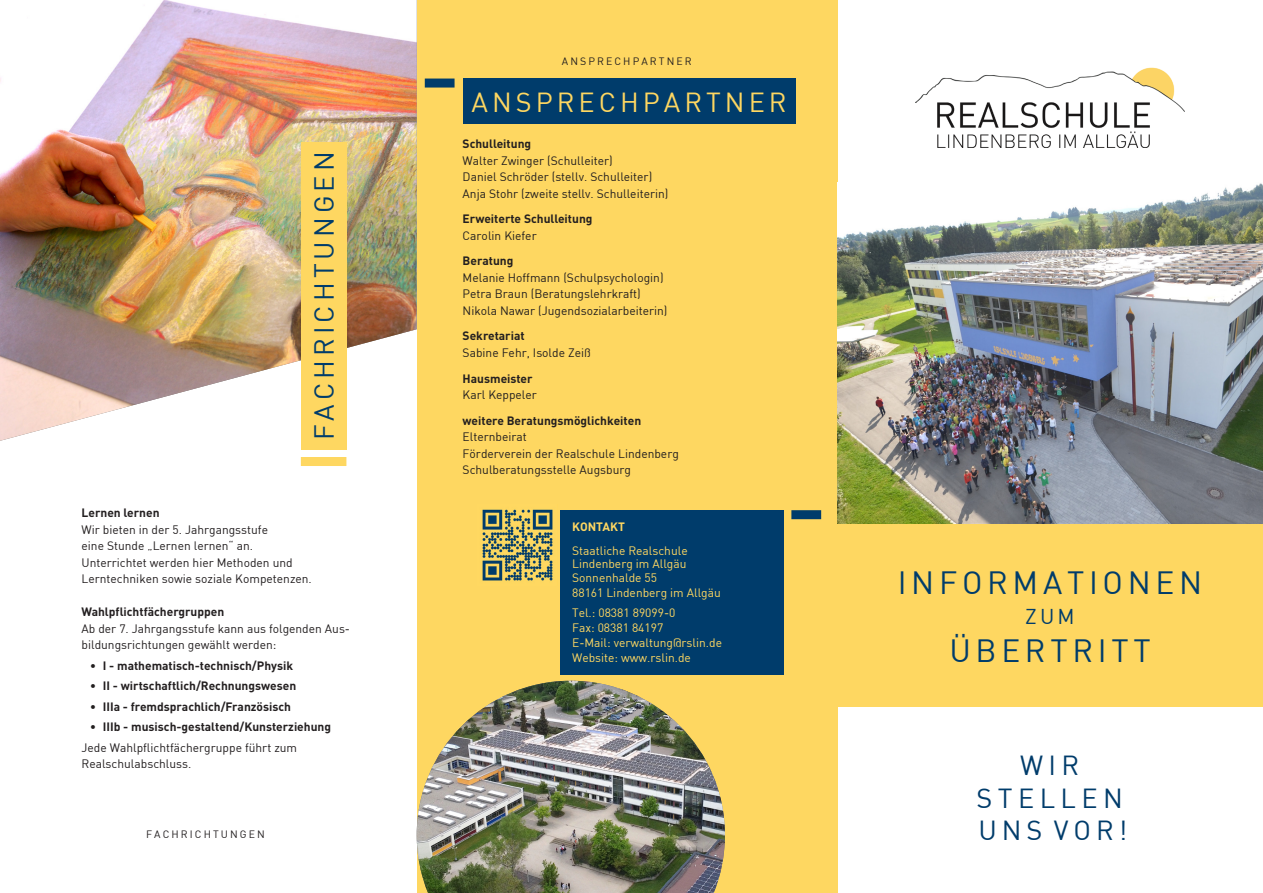
<style>
.page{position:relative;width:1263px;height:893px;background:#fff}
.page>*{position:absolute;margin:0;border:0;box-sizing:border-box;transform-origin:0 0}
.Titel_Überschrift{font:31.5px "DIN";letter-spacing:.15em;color:#003c6b}
.Unterüberschrift{font:27px "DIN";letter-spacing:.2em;color:#003c6b}
.Titel_Überschrift-2{font:27px "DIN";letter-spacing:.15em;color:#fed761}
.Titel_Überschrift-3{font:27px "DIN";letter-spacing:.15em;color:#003c6b}
.Titel_Überschrift-4{font:21px "DIN";color:#003c6b}
.Textkörper{font:12px/16.5px "DIN";color:#231f20}
.Textkörper-2{font:700 12px/16.5px "DIN";color:#231f20}
.Internetadresse{font:12px/13.5px "DIN";color:#fed761}
.Internetadresse-2{font:700 12px "DIN";color:#fed761}
.Titelkopfzeile_Seite{font:10.5px "DIN";letter-spacing:.2em;color:#231f20}
.s1{font-weight:400}
</style>
<div class="page">
<div style="left:417px;top:0;width:421px;height:892px;background:#fed761"></div>
<img style="left:482px;top:509px;width:71px;height:72px">
<div style="left:301px;top:457px;width:45px;height:9px;background:#fed761"></div>
<div style="left:791px;top:510px;width:30px;height:9px;background:#003c6b"></div>
<div style="left:425px;top:78px;width:30px;height:9px;background:#003c6b"></div>
<img style="left:417px;top:680px;width:308px;height:212px">
<img style="left:0;top:0;width:417px;height:441px">
<img style="left:837px;top:182px;width:426px;height:342px">
<div style="left:463px;top:78px;width:333px;height:46px;background:#003c6b"></div>
<div style="left:301px;top:142px;width:45px;height:307px;background:#fed761"></div>
<div style="left:560px;top:510px;width:224px;height:164px;background:#003c6b"></div>
<div style="left:837px;top:524px;width:426px;height:182px;background:#fed761"></div>
<img style="left:915px;top:68px;width:269px;height:80px">
<p class="Titel_Überschrift-3" style="left:307px;top:440px;width:290px;rotate:-90deg">FACHRICHTUNGEN</p>
<p class="Textkörper-2" style="left:82px;top:504px;width:80px">Lernen lernen</p>
<p class="Textkörper" style="left:82px;top:521px;width:188px">Wir bieten in der 5. Jahrgangsstufe</p>
<p class="Textkörper" style="left:82px;top:537px;width:173px">eine Stunde „Lernen lernen“ an.</p>
<p class="Textkörper" style="left:82px;top:554px;width:213px">Unterrichtet werden hier Methoden und</p>
<p class="Textkörper" style="left:82px;top:570px;width:232px">Lerntechniken sowie soziale Kompetenzen.</p>
<p class="Textkörper-2" style="left:82px;top:603px;width:144px">Wahlpflichtfächergruppen</p>
<p class="Textkörper" style="left:82px;top:620px;width:270px">Ab der 7. Jahrgangsstufe kann aus folgenden Aus&shy;bildungsrichtungen gewählt werden:</p>
<p class="Textkörper-2" style="left:90px;top:656px;width:205px">• I - mathematisch-technisch/Physik</p>
<p class="Textkörper-2" style="left:90px;top:677px;width:208px">• II - wirtschaftlich/Rechnungswesen</p>
<p class="Textkörper-2" style="left:90px;top:697px;width:203px">• IIIa - fremdsprachlich/Französisch</p>
<p class="Textkörper-2" style="left:90px;top:717px;width:243px">• IIIb - musisch-gestaltend/Kunsterziehung</p>
<p class="Textkörper" style="left:82px;top:739px;width:217px">Jede Wahlpflichtfächergruppe führt zum</p>
<p class="Textkörper" style="left:82px;top:755px;width:111px">Realschulabschluss.</p>
<p class="Titelkopfzeile_Seite" style="left:146px;top:827px;width:120px">FACHRICHTUNGEN</p>
<p class="Titelkopfzeile_Seite" style="left:562px;top:54px;width:131px">ANSPRECHPARTNER</p>
<p class="Titel_Überschrift-2" style="left:472px;top:85px;width:317px">ANSPRECHPARTNER</p>
<p class="Textkörper-2" style="left:463px;top:135px;width:70px">Schulleitung</p>
<p class="Textkörper" style="left:463px;top:152px;width:152px">Walter Zwinger (Schulleiter)</p>
<p class="Textkörper" style="left:463px;top:169px;width:191px">Daniel Schröder (stellv. Schulleiter)</p>
<p class="Textkörper" style="left:463px;top:185px;width:207px">Anja Stohr (zweite stellv. Schulleiterin)</p>
<p class="Textkörper-2" style="left:463px;top:210px;width:131px">Erweiterte Schulleitung</p>
<p class="Textkörper" style="left:463px;top:227px;width:76px">Carolin Kiefer</p>
<p class="Textkörper-2" style="left:463px;top:252px;width:52px">Beratung</p>
<p class="Textkörper" style="left:463px;top:269px;width:202px">Melanie Hoffmann (Schulpsychologin)</p>
<p class="Textkörper" style="left:463px;top:286px;width:180px">Petra Braun (Beratungslehrkraft)</p>
<p class="Textkörper" style="left:463px;top:302px;width:206px">Nikola Nawar (Jugendsozialarbeiterin)</p>
<p class="Textkörper-2" style="left:463px;top:327px;width:64px">Sekretariat</p>
<p class="Textkörper" style="left:463px;top:344px;width:130px">Sabine Fehr, Isolde Zeiß</p>
<p class="Textkörper-2" style="left:463px;top:369px;width:72px">Hausmeister</p>
<p class="Textkörper" style="left:463px;top:386px;width:76px">Karl Keppeler</p>
<p class="Textkörper-2" style="left:463px;top:411px;width:180px">weitere Beratungsmöglichkeiten<br><span class="s1">Elternbeirat</span></p>
<p class="Textkörper" style="left:463px;top:445px;width:218px">Förderverein der Realschule Lindenberg</p>
<p class="Textkörper" style="left:463px;top:461px;width:170px">Schulberatungsstelle Augsburg</p>
<p class="Internetadresse-2" style="left:572px;top:518px;width:54px">KONTAKT</p>
<p class="Internetadresse" style="left:572px;top:543px;width:117px">Staatliche Realschule<br>Lindenberg im Allgäu</p>
<p class="Internetadresse" style="left:572px;top:570px;width:87px">Sonnenhalde 55</p>
<p class="Internetadresse" style="left:572px;top:582px;width:150px;line-height:20.4px">88161 Lindenberg im Allgäu<br>Tel.: 08381 89099-0</p>
<p class="Internetadresse" style="left:572px;top:621px;width:93px">Fax: 08381 84197</p>
<p class="Internetadresse" style="left:572px;top:636px;width:151px">E-Mail: verwaltung@rslin.de</p>
<p class="Internetadresse" style="left:572px;top:651px;width:120px">Website: www.rslin.de</p>
<p class="Titel_Überschrift" style="left:898px;top:563px;width:306px">INFORMATIONEN</p>
<p class="Titel_Überschrift-4" style="left:1025px;top:603px;width:51px">ZUM</p>
<p class="Titel_Überschrift" style="left:949px;top:630px;width:203px">ÜBERTRITT</p>
<p class="Unterüberschrift" style="left:1020px;top:748px;width:61px">WIR</p>
<p class="Unterüberschrift" style="left:977px;top:781px;width:148px">STELLEN</p>
<p class="Unterüberschrift" style="left:978px;top:813px;width:150px">UNS VOR!</p>
</div>
